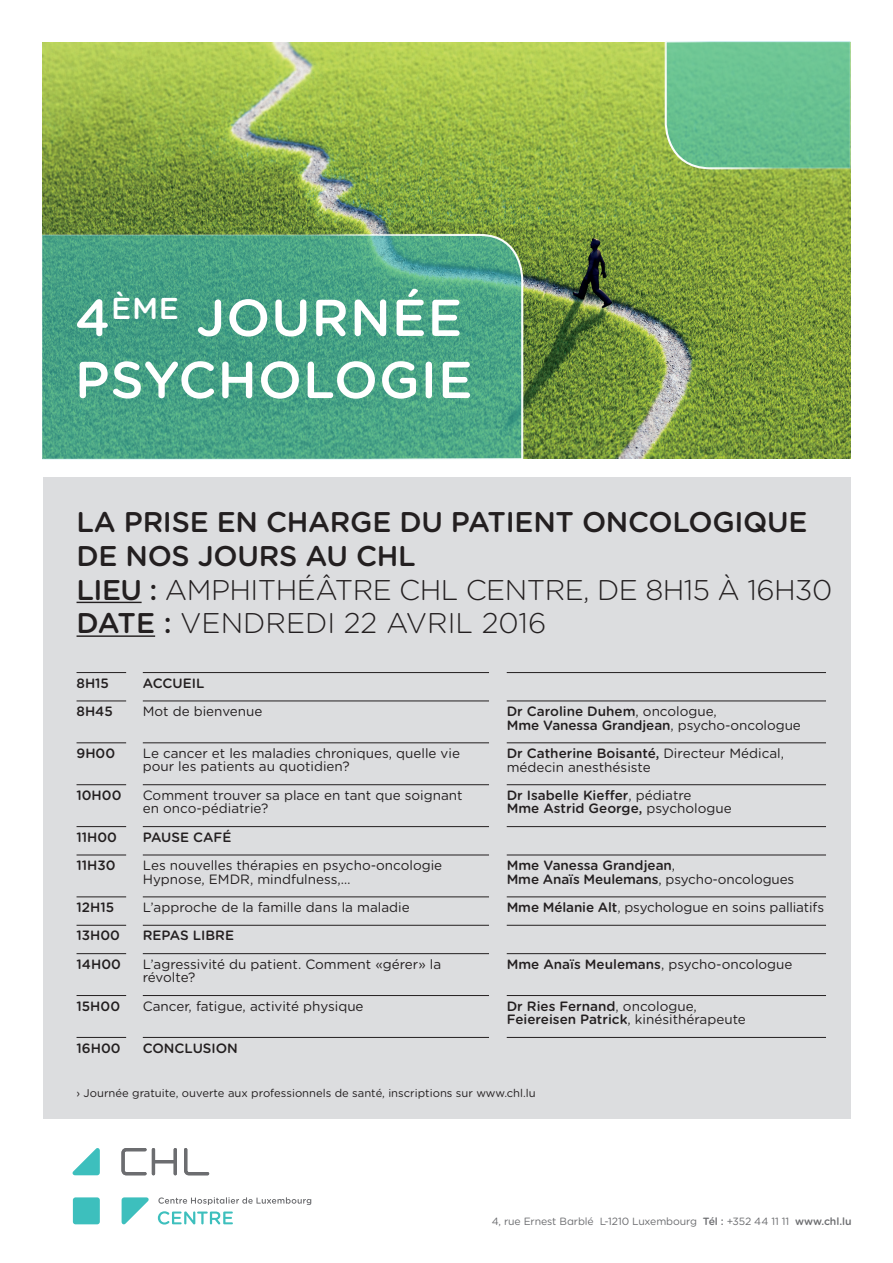
<style>
.page{position:relative;width:893px;height:1263px;background:#fff}
.page>*{position:absolute;margin:0;border:0;box-sizing:border-box;transform-origin:0 0}
.t1{font:500 51.75px/62.1px "Gotham Rounded";letter-spacing:.02em;color:#fff}
.t2{font:500 28.5px/33.8px "Gotham Rounded";letter-spacing:-.01em;color:#231f20}
.t3{font:13.5px/13.5px "Gotham Rounded";color:#231f20}
.t4{font:500 13.5px/28.3px "Gotham Rounded";color:#231f20}
.t5{font:11.25px "Gotham Rounded";color:#231f20}
.t6{font:10.5px "Gotham Rounded";letter-spacing:-.01em;color:#6c6d70}
.s1{font-weight:300}
.s2{font-weight:400}
.s3{font-weight:500}
</style>
<div class="page">
<div style="left:43px;top:477px;width:807px;height:641px;background:#dcdddf"></div>
<hr style="left:77px;top:672px;width:49px;height:1px;background:#231f20">
<hr style="left:77px;top:701px;width:49px;height:1px;background:#231f20">
<hr style="left:77px;top:742px;width:49px;height:1px;background:#231f20">
<hr style="left:77px;top:784px;width:49px;height:1px;background:#231f20">
<hr style="left:77px;top:826px;width:49px;height:1px;background:#231f20">
<hr style="left:77px;top:855px;width:49px;height:1px;background:#231f20">
<hr style="left:77px;top:896px;width:49px;height:1px;background:#231f20">
<hr style="left:77px;top:925px;width:49px;height:1px;background:#231f20">
<hr style="left:77px;top:953px;width:49px;height:1px;background:#231f20">
<hr style="left:77px;top:995px;width:49px;height:1px;background:#231f20">
<hr style="left:77px;top:1037px;width:49px;height:1px;background:#231f20">
<hr style="left:143px;top:672px;width:346px;height:1px;background:#231f20">
<hr style="left:143px;top:701px;width:346px;height:1px;background:#231f20">
<hr style="left:143px;top:742px;width:346px;height:1px;background:#231f20">
<hr style="left:143px;top:784px;width:346px;height:1px;background:#231f20">
<hr style="left:143px;top:826px;width:346px;height:1px;background:#231f20">
<hr style="left:143px;top:855px;width:346px;height:1px;background:#231f20">
<hr style="left:143px;top:896px;width:346px;height:1px;background:#231f20">
<hr style="left:143px;top:925px;width:346px;height:1px;background:#231f20">
<hr style="left:143px;top:953px;width:346px;height:1px;background:#231f20">
<hr style="left:143px;top:995px;width:346px;height:1px;background:#231f20">
<hr style="left:143px;top:1037px;width:346px;height:1px;background:#231f20">
<hr style="left:77px;top:602px;width:65px;height:1px;background:#231f20">
<hr style="left:77px;top:635px;width:78px;height:2px;background:#231f20">
<hr style="left:507px;top:672px;width:319px;height:1px;background:#231f20">
<hr style="left:507px;top:701px;width:319px;height:1px;background:#231f20">
<hr style="left:507px;top:742px;width:319px;height:1px;background:#231f20">
<hr style="left:507px;top:784px;width:319px;height:1px;background:#231f20">
<hr style="left:507px;top:826px;width:319px;height:1px;background:#231f20">
<hr style="left:507px;top:855px;width:319px;height:1px;background:#231f20">
<hr style="left:507px;top:896px;width:319px;height:1px;background:#231f20">
<hr style="left:507px;top:925px;width:319px;height:1px;background:#231f20">
<hr style="left:507px;top:953px;width:319px;height:1px;background:#231f20">
<hr style="left:507px;top:995px;width:319px;height:1px;background:#231f20">
<hr style="left:507px;top:1037px;width:319px;height:1px;background:#231f20">
<div style="left:73px;top:1197px;width:27px;height:27px;background:#3dbfbd;border-radius:3px"></div>
<svg style="left:72px;top:1148px;width:28px;height:27px"></svg>
<svg style="left:122px;top:1197px;width:27px;height:28px"></svg>
<svg style="left:158px;top:1211px;width:75px;height:13px"></svg>
<svg style="left:158px;top:1197px;width:153px;height:8px"></svg>
<svg style="left:121px;top:1148px;width:88px;height:27px"></svg>
<img style="left:43px;top:43px;width:807px;height:416px">
<svg style="left:42px;top:233px;width:482px;height:227px;background:#4ba486"></svg>
<svg style="left:664px;top:41px;width:187px;height:129px;background:#6dc291"></svg>
<h1 class="t1" style="left:75px;top:284px;width:399px">4<sup>ÈME</sup> JOURNÉE<br>PSYCHOLOGIE</h1>
<h2 class="t2" style="left:77px;top:504px;width:757px">LA PRISE EN CHARGE DU PATIENT ONCOLOGIQUE DE NOS JOURS AU CHL<br>LIEU : <span class="s1">AMPHITHÉÂTRE CHL CENTRE, DE 8H15 À 16H30<br></span>DATE : <span class="s1">VENDREDI 22 AVRIL 2016</span></h2>
<p class="t4" style="left:77px;top:668px;width:38px">8H15<br>8H45</p>
<p class="t4" style="left:77px;top:738px;width:40px">9H00</p>
<p class="t4" style="left:77px;top:780px;width:46px">10H00</p>
<p class="t4" style="left:77px;top:822px;width:42px">11H00<br>11H30</p>
<p class="t4" style="left:77px;top:892px;width:46px">12H15<br>13H00<br>14H00</p>
<p class="t4" style="left:77px;top:991px;width:45px">15H00</p>
<p class="t4" style="left:77px;top:1033px;width:46px">16H00</p>
<p class="t4" style="left:143px;top:668px;width:63px">ACCUEIL</p>
<p class="t3" style="left:143px;top:704px;width:121px">Mot de bienvenue</p>
<p class="t3" style="left:143px;top:746px;width:319px">Le cancer et les maladies chroniques, quelle vie pour les patients au quotidien?</p>
<p class="t3" style="left:143px;top:788px;width:321px">Comment trouver sa place en tant que soignant en onco-pédiatrie?</p>
<p class="t4" style="left:143px;top:822px;width:90px">PAUSE CAFÉ</p>
<p class="t3" style="left:143px;top:858px;width:301px">Les nouvelles thérapies en psycho-oncologie<br>Hypnose, EMDR, mindfulness,…</p>
<p class="t3" style="left:143px;top:900px;width:268px">L’approche de la famille dans la maladie</p>
<p class="t4" style="left:143px;top:921px;width:93px">REPAS LIBRE</p>
<p class="t3" style="left:143px;top:957px;width:300px">L’agressivité du patient. Comment «gérer» la révolte?</p>
<p class="t3" style="left:143px;top:998px;width:222px">Cancer, fatigue, activité physique</p>
<p class="t4" style="left:143px;top:1033px;width:97px">CONCLUSION</p>
<p class="t4" style="left:507px;top:704px;width:296px;line-height:13.5px">Dr Caroline Duhem<span class="s2">, oncologue,<br></span>Mme Vanessa Grandjean<span class="s2">, psycho-oncologue</span></p>
<p class="t3" style="left:507px;top:746px;width:279px"><span class="s3">Dr Catherine Boisanté,</span> Directeur Médical, médecin anesthésiste</p>
<p class="t4" style="left:507px;top:788px;width:227px;line-height:13.5px">Dr Isabelle Kieffer<span class="s2">, pédiatre<br></span>Mme Astrid George, <span class="s2">psychologue</span></p>
<p class="t4" style="left:507px;top:858px;width:289px;line-height:13.5px">Mme Vanessa Grandjean<span class="s2">,<br></span>Mme Anaïs Meulemans<span class="s2">, psycho-oncologues</span></p>
<p class="t3" style="left:507px;top:900px;width:319px"><span class="s3">Mme Mélanie Alt</span>, psychologue en soins palliatifs</p>
<p class="t4" style="left:507px;top:949px;width:287px">Mme Anaïs Meulemans<span class="s2">, psycho-oncologue</span></p>
<p class="t4" style="left:507px;top:998px;width:241px;line-height:13.5px">Dr Ries Fernand<span class="s2">, oncologue,<br></span>Feiereisen Patrick<span class="s2">, kinésithérapeute</span></p>
<p class="t5" style="left:77px;top:1086px;width:461px">› Journée gratuite, ouverte aux professionnels de santé, inscriptions sur www.chl.lu</p>
<p class="t6" style="left:492px;top:1214px;width:361px">4, rue Ernest Barblé L-1210 Luxembourg <span class="s3">Tél :</span> +352 44 11 11 <span class="s3">www.chl.lu</span></p>
</div>
